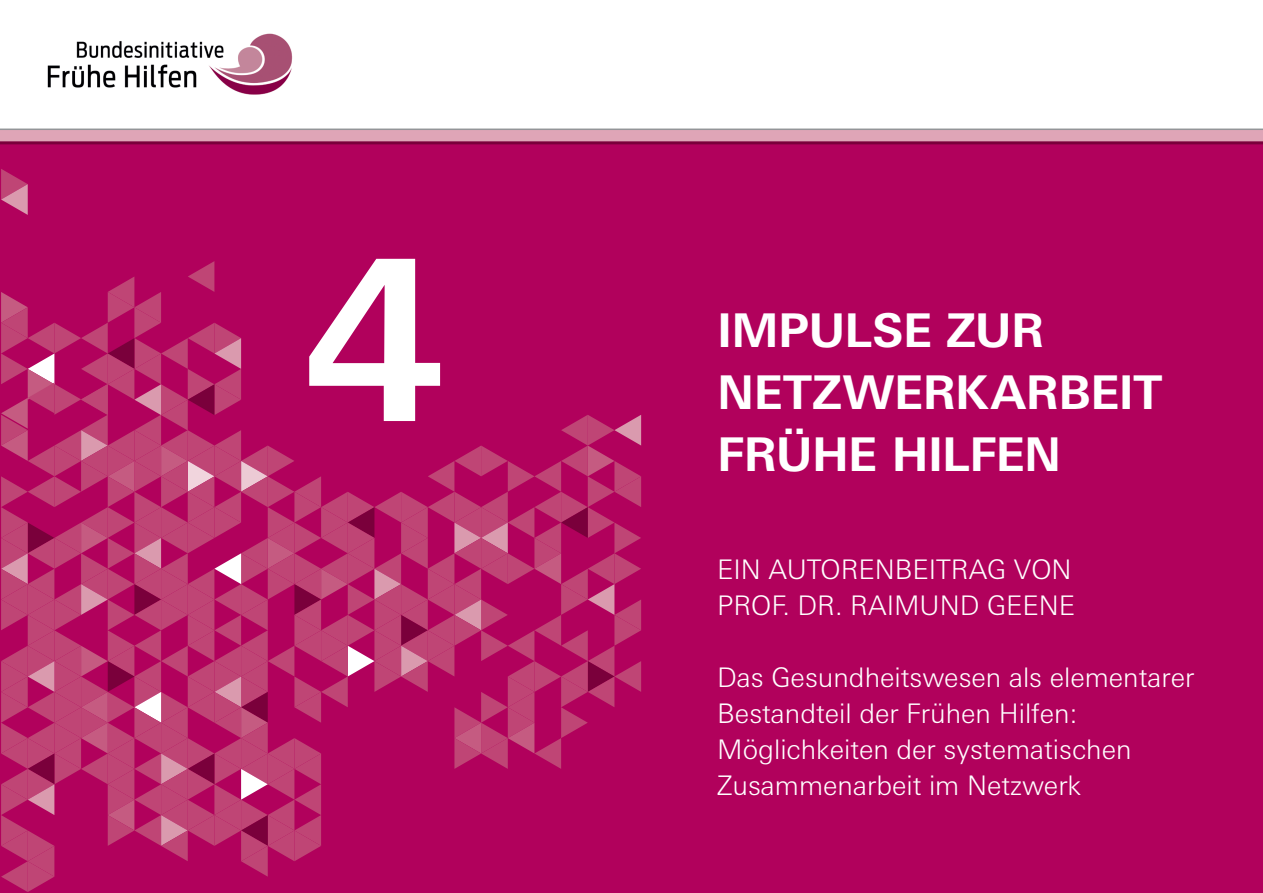
<style>
.page{position:relative;width:1263px;height:893px;background:#fff}
.page>*{position:absolute;margin:0;border:0;box-sizing:border-box;transform-origin:0 0}
.t1{font:700 224.4px "Linotype Univers Basic";color:#fff}
.t2{font:700 46.5px/61.8px "Linotype Univers Basic";letter-spacing:-.015em;color:#fff}
.t3{font:300 27px/36px "Linotype Univers Basic";color:#fff}
</style>
<div class="page">
<div style="left:0;top:144px;width:1263px;height:749px;background:#b1015c"></div>
<svg style="left:1px;top:169px;width:27px;height:46px"></svg>
<svg style="left:1px;top:261px;width:640px;height:631px"></svg>
<div style="left:0;top:129px;width:1263px;height:13px;background:#dfa5b7"></div>
<hr style="left:0;top:141px;width:1263px;height:3px;background:#7a003b">
<hr style="left:0;top:129px;width:1263px;height:1px;background:#939598">
<img style="left:47px;top:33px;width:246px;height:62px">
<h1 class="t1" style="left:303px;top:206px;width:142px">4</h1>
<h2 class="t2" style="left:717px;top:299px;width:447px">IMPULSE ZUR<br>NETZWERKARBEIT<br>FRÜHE HILFEN</h2>
<p class="t3" style="left:717px;top:551px;width:359px">EIN AUTORENBEITRAG VON<br>PROF. DR. RAIMUND GEENE</p>
<p class="t3" style="left:717px;top:659px;width:479px">Das Gesundheitswesen als elementarer Bestandteil der Frühen Hilfen:<br>Möglichkeiten der systematischen Zusammenarbeit im Netzwerk</p>
</div>
